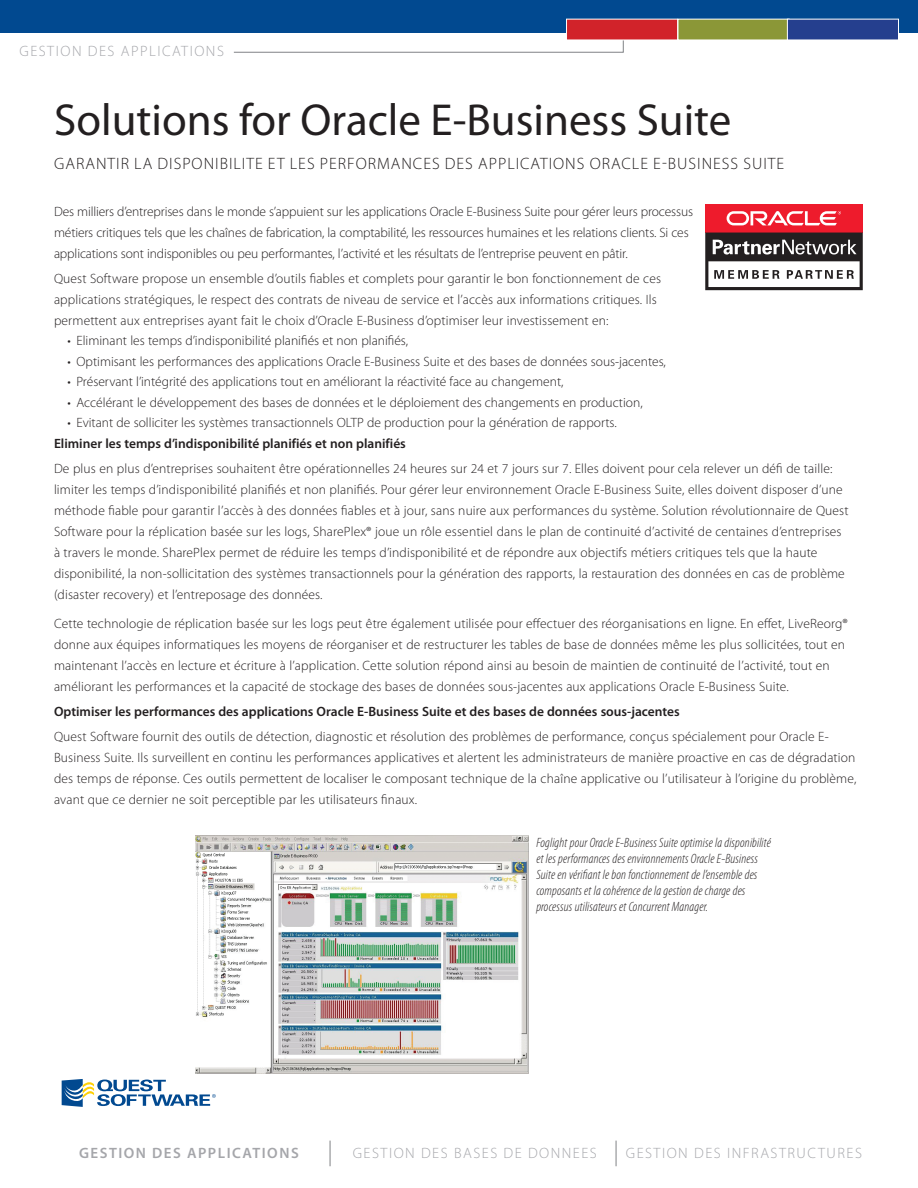
<style>
.page{position:relative;width:918px;height:1188px;background:#fff}
.page>*{position:absolute;margin:0;border:0;box-sizing:border-box;transform-origin:0 0}
.t1{font:45px "Myriad Pro";color:#231f20}
.t2{font:300 16.5px "Myriad Pro";letter-spacing:.06em;color:#231f20}
.t3{font:300 15px "Myriad Pro";letter-spacing:.1em;color:#a5a6aa}
.t4{font:600 15px "Myriad Pro";letter-spacing:.1em;color:#a5a6aa}
.t5{font:300 13.5px/21px "Myriad Pro";letter-spacing:.01em;color:#231f20}
.t6{font:300 13.5px/21px "Myriad Pro";letter-spacing:-.01em;color:#231f20}
.t7{font:italic 300 condensed 13.5px/16.2px "Myriad Pro";letter-spacing:.01em;color:#231f20}
.t8{font:600 13.5px "Myriad Pro";color:#231f20}
</style>
<div class="page">
<svg style="left:233px;top:40px;width:391px;height:13px"></svg>
<div style="left:0;top:0;width:918px;height:32px;background:#014990"></div>
<img style="left:196px;top:836px;width:332px;height:238px">
<div style="left:567px;top:19px;width:111px;height:21px;background:#d1232a"></div>
<div style="left:678px;top:19px;width:111px;height:21px;background:#8b9737"></div>
<div style="left:787px;top:19px;width:111px;height:21px;background:#253f8e"></div>
<svg style="left:62px;top:1079px;width:154px;height:28px"></svg>
<svg style="left:330px;top:1141px;width:1px;height:25px"></svg>
<svg style="left:616px;top:1141px;width:1px;height:25px"></svg>
<div style="left:705px;top:204px;width:158px;height:29px;background:#ee1b2c"></div>
<svg style="left:727px;top:211px;width:114px;height:14px"></svg>
<svg style="left:705px;top:233px;width:158px;height:57px"></svg>
<p class="t3" style="left:20px;top:42px;width:206px">GESTION DES APPLICATIONS</p>
<h1 class="t1" style="left:54px;top:92px;width:679px">Solutions for Oracle E-Business Suite</h1>
<p class="t2" style="left:54px;top:154px;width:732px">GARANTIR LA DISPONIBILITE ET LES PERFORMANCES DES APPLICATIONS ORACLE E-BUSINESS SUITE</p>
<p class="t6" style="left:54px;top:201px;width:641px">Des milliers d’entreprises dans le monde s’appuient sur les applications Oracle E-Business Suite pour gérer leurs processus métiers critiques tels que les chaînes de fabrication, la comptabilité, les ressources humaines et les relations clients. Si ces applications sont indisponibles ou peu performantes, l’activité et les résultats de l’entreprise peuvent en pâtir.</p>
<p class="t5" style="left:54px;top:268px;width:609px">Quest Software propose un ensemble d’outils fiables et complets pour garantir le bon fonctionnement de ces applications stratégiques, le respect des contrats de niveau de service et l’accès aux informations critiques. Ils permettent aux entreprises ayant fait le choix d’Oracle E-Business d’optimiser leur investissement en:</p>
<p class="t5" style="left:68px;top:330px;width:342px">• Eliminant les temps d’indisponibilité planifiés et non planifiés,</p>
<p class="t5" style="left:68px;top:351px;width:600px">• Optimisant les performances des applications Oracle E-Business Suite et des bases de données sous-jacentes,</p>
<p class="t5" style="left:68px;top:371px;width:498px">• Préservant l’intégrité des applications tout en améliorant la réactivité face au changement,</p>
<p class="t5" style="left:68px;top:392px;width:577px">• Accélérant le développement des bases de données et le déploiement des changements en production,</p>
<p class="t5" style="left:68px;top:412px;width:551px">• Evitant de solliciter les systèmes transactionnels OLTP de production pour la génération de rapports.</p>
<p class="t8" style="left:54px;top:435px;width:353px">Eliminer les temps d’indisponibilité planifiés et non planifiés</p>
<p class="t5" style="left:54px;top:458px;width:796px">De plus en plus d’entreprises souhaitent être opérationnelles 24 heures sur 24 et 7 jours sur 7. Elles doivent pour cela relever un défi de taille: limiter les temps d’indisponibilité planifiés et non planifiés. Pour gérer leur environnement Oracle E-Business Suite, elles doivent disposer d’une méthode fiable pour garantir l’accès à des données fiables et à jour, sans nuire aux performances du système. Solution révolutionnaire de Quest Software pour la réplication basée sur les logs, SharePlex® joue un rôle essentiel dans le plan de continuité d’activité de centaines d’entreprises à travers le monde. SharePlex permet de réduire les temps d’indisponibilité et de répondre aux objectifs métiers critiques tels que la haute disponibilité, la non-sollicitation des systèmes transactionnels pour la génération des rapports, la restauration des données en cas de problème (disaster recovery) et l’entreposage des données.</p>
<p class="t5" style="left:54px;top:613px;width:795px">Cette technologie de réplication basée sur les logs peut être également utilisée pour effectuer des réorganisations en ligne. En effet, LiveReorg® donne aux équipes informatiques les moyens de réorganiser et de restructurer les tables de base de données même les plus sollicitées, tout en maintenant l’accès en lecture et écriture à l’application. Cette solution répond ainsi au besoin de maintien de continuité de l’activité, tout en améliorant les performances et la capacité de stockage des bases de données sous-jacentes aux applications Oracle E-Business Suite.</p>
<p class="t8" style="left:54px;top:703px;width:627px">Optimiser les performances des applications Oracle E-Business Suite et des bases de données sous-jacentes</p>
<p class="t5" style="left:54px;top:726px;width:804px">Quest Software fournit des outils de détection, diagnostic et résolution des problèmes de performance, conçus spécialement pour Oracle E-Business Suite. Ils surveillent en continu les performances applicatives et alertent les administrateurs de manière proactive en cas de dégradation des temps de réponse. Ces outils permettent de localiser le composant technique de la chaîne applicative ou l’utilisateur à l’origine du problème, avant que ce dernier ne soit perceptible par les utilisateurs finaux.</p>
<p class="t7" style="left:536px;top:834px;width:236px">Foglight pour Oracle E-Business Suite optimise la disponibilité et les performances des environnements Oracle E-Business Suite en vérifiant le bon fonctionnement de l’ensemble des composants et la cohérence de la gestion de charge des processus utilisateurs et Concurrent Manager.</p>
<p class="t4" style="left:79px;top:1143px;width:221px">GESTION DES APPLICATIONS</p>
<p class="t3" style="left:353px;top:1144px;width:246px">GESTION DES BASES DE DONNEES</p>
<p class="t3" style="left:626px;top:1144px;width:238px">GESTION DES INFRASTRUCTURES</p>
</div>
